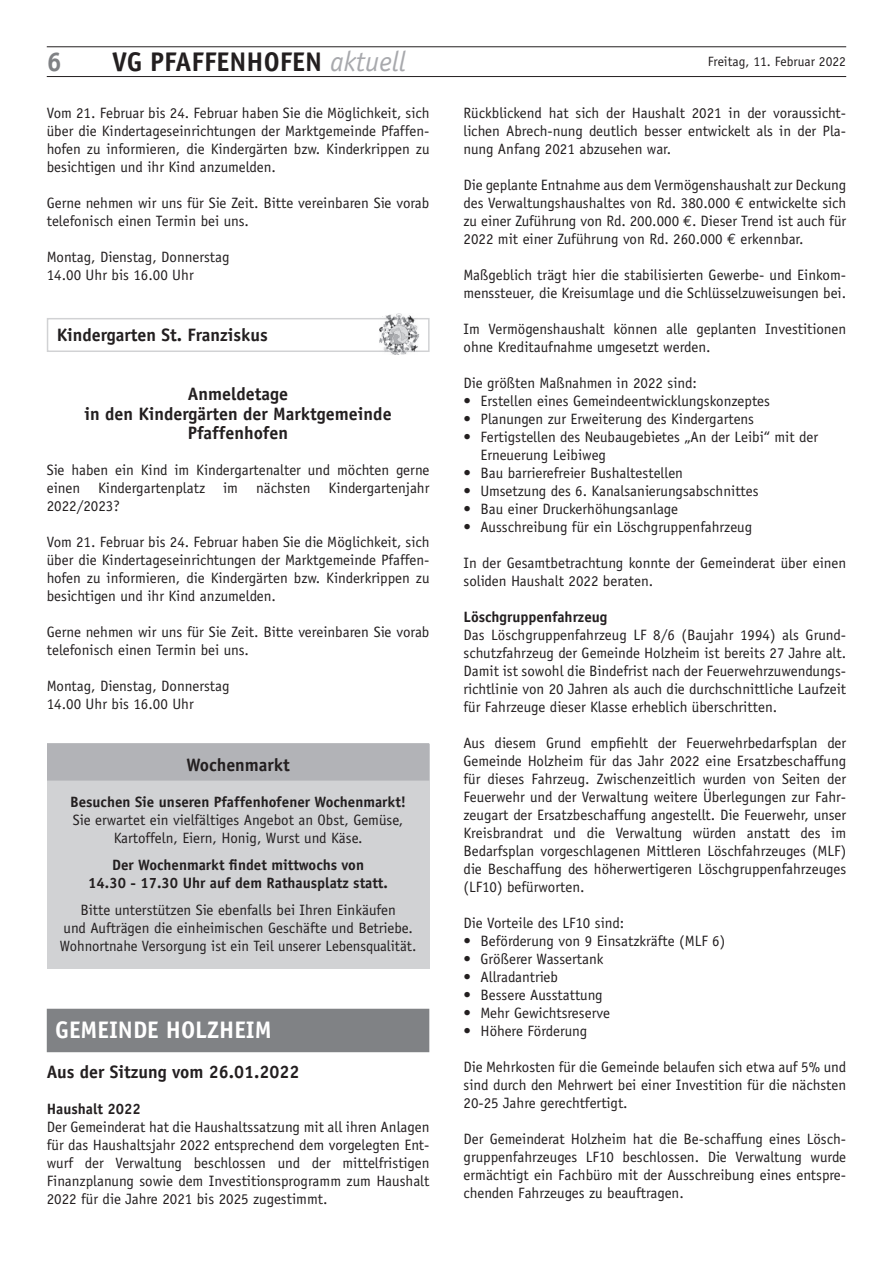
<style>
.page{position:relative;width:893px;height:1263px;background:#fff}
.page>*{position:absolute;margin:0;border:0;box-sizing:border-box;transform-origin:0 0}
.t1{font:700 27px "Officina Sans";color:#231f20}
.t2{font:700 27px "Officina Sans";color:#808285}
.t3{font:700 24px "Officina Sans";color:#fff}
.t4{font:700 18px/19.5px "Officina Sans";color:#231f20;text-align:center}
.t5{font:15px/18px "Officina Sans";color:#231f20;text-align:justify}
.t6{font:700 15px/18px "Officina Sans";color:#231f20;text-align:center}
.t7{font:13.5px "Officina Sans";color:#231f20}
.s1{font-weight:400;font-style:italic;font-size:28.35px;color:#a8a9ad}
.s2{font-family:"Euro Mono"}
</style>
<div class="page">
<hr style="left:47px;top:76px;width:799px;height:1px;background:#231f20">
<hr style="left:47px;top:47px;width:799px;height:1px;background:#231f20">
<div style="left:47px;top:318px;width:382px;height:34px;border:2px solid #d1d2d4"></div>
<svg style="left:379px;top:313px;width:40px;height:42px"></svg>
<div style="left:47px;top:744px;width:382px;height:224px;background:#d1d2d4"></div>
<div style="left:47px;top:743px;width:382px;height:38px;background:#b2b3b7"></div>
<div style="left:47px;top:1009px;width:382px;height:43px;background:#808285"></div>
<h1 class="t2" style="left:47px;top:45px;width:17px">6</h1>
<h1 class="t1" style="left:112px;top:45px;width:295px">VG PFAFFENHOFEN <span class="s1">aktuell</span></h1>
<p class="t7" style="left:708px;top:53px;width:140px">Freitag, 11. Februar 2022</p>
<p class="t5" style="left:463px;top:104px;width:384px">Rückblickend hat sich der Haushalt 2021 in der voraussicht&shy;lichen Abrech-nung deutlich besser entwickelt als in der Pla&shy;nung Anfang 2021 abzusehen war.</p>
<p class="t5" style="left:463px;top:176px;width:384px">Die geplante Entnahme aus dem Vermögenshaushalt zur Deckung des Verwaltungshaushaltes von Rd. 380.000 <span class="s2">€</span> entwickelte sich zu einer Zuführung von Rd. 200.000 <span class="s2">€</span>. Dieser Trend ist auch für 2022 mit einer Zuführung von Rd. 260.000 <span class="s2">€</span> erkennbar.</p>
<p class="t5" style="left:463px;top:266px;width:384px">Maßgeblich trägt hier die stabilisierten Gewerbe- und Einkom&shy;menssteuer, die Kreisumlage und die Schlüsselzuweisungen bei.</p>
<p class="t5" style="left:463px;top:320px;width:384px">Im Vermögenshaushalt können alle geplanten Investitionen ohne Kreditaufnahme umgesetzt werden.</p>
<p class="t5" style="left:463px;top:374px;width:235px">Die größten Maßnahmen in 2022 sind:</p>
<p class="t5" style="left:463px;top:392px;width:308px">• Erstellen eines Gemeindeentwicklungskonzeptes</p>
<p class="t5" style="left:463px;top:410px;width:292px">• Planungen zur Erweiterung des Kindergartens</p>
<p class="t5" style="left:480px;top:428px;width:339px;text-indent:-17px">• Fertigstellen des Neubaugebietes „An der Leibi“ mit der<br>Erneuerung Leibiweg</p>
<p class="t5" style="left:463px;top:464px;width:221px">• Bau barrierefreier Bushaltestellen</p>
<p class="t5" style="left:463px;top:482px;width:297px">• Umsetzung des 6. Kanalsanierungsabschnittes</p>
<p class="t5" style="left:463px;top:500px;width:216px">• Bau einer Druckerhöhungsanlage</p>
<p class="t5" style="left:463px;top:518px;width:290px">• Ausschreibung für ein Löschgruppenfahrzeug</p>
<p class="t5" style="left:463px;top:554px;width:384px">In der Gesamtbetrachtung konnte der Gemeinderat über einen soliden Haushalt 2022 beraten.</p>
<p class="t6" style="left:463px;top:607px;width:145px">Löschgruppenfahrzeug</p>
<p class="t5" style="left:463px;top:626px;width:384px">Das Löschgruppenfahrzeug LF 8/6 (Baujahr 1994) als Grund&shy;schutzfahrzeug der Gemeinde Holzheim ist bereits 27 Jahre alt.<br>Damit ist sowohl die Bindefrist nach der Feuerwehrzuwendungs&shy;richtlinie von 20 Jahren als auch die durchschnittliche Laufzeit für Fahrzeuge dieser Klasse erheblich überschritten.</p>
<p class="t5" style="left:463px;top:734px;width:384px">Aus diesem Grund empfiehlt der Feuerwehrbedarfsplan der Gemeinde Holzheim für das Jahr 2022 eine Ersatzbeschaffung für dieses Fahrzeug. Zwischenzeitlich wurden von Seiten der Feuerwehr und der Verwaltung weitere Überlegungen zur Fahr&shy;zeugart der Ersatzbeschaffung angestellt. Die Feuerwehr, unser Kreisbrandrat und die Verwaltung würden anstatt des im Bedarfsplan vorgeschlagenen Mittleren Löschfahrzeuges (MLF) die Beschaffung des höherwertigeren Löschgruppenfahrzeuges (LF10) befürworten.</p>
<p class="t5" style="left:463px;top:914px;width:162px">Die Vorteile des LF10 sind:</p>
<p class="t5" style="left:463px;top:932px;width:263px">• Beförderung von 9 Einsatzkräfte (MLF 6)</p>
<p class="t5" style="left:463px;top:950px;width:142px">• Größerer Wassertank</p>
<p class="t5" style="left:463px;top:968px;width:96px">• Allradantrieb</p>
<p class="t5" style="left:463px;top:986px;width:141px">• Bessere Ausstattung</p>
<p class="t5" style="left:463px;top:1004px;width:148px">• Mehr Gewichtsreserve</p>
<p class="t5" style="left:463px;top:1022px;width:125px">• Höhere Förderung</p>
<p class="t5" style="left:463px;top:1058px;width:384px">Die Mehrkosten für die Gemeinde belaufen sich etwa auf 5% und sind durch den Mehrwert bei einer Investition für die nächsten 20-25 Jahre gerechtfertigt.</p>
<p class="t5" style="left:463px;top:1130px;width:384px">Der Gemeinderat Holzheim hat die Be-schaffung eines Lösch&shy;gruppenfahrzeuges LF10 beschlossen. Die Verwaltung wurde ermächtigt ein Fachbüro mit der Ausschreibung eines entspre&shy;chenden Fahrzeuges zu beauftragen.</p>
<p class="t5" style="left:47px;top:104px;width:384px">Vom 21. Februar bis 24. Februar haben Sie die Möglichkeit, sich über die Kindertageseinrichtungen der Marktgemeinde Pfaffen&shy;hofen zu informieren, die Kindergärten bzw. Kinderkrippen zu besichtigen und ihr Kind anzumelden.</p>
<p class="t5" style="left:47px;top:194px;width:384px">Gerne nehmen wir uns für Sie Zeit. Bitte vereinbaren Sie vorab telefonisch einen Termin bei uns.</p>
<p class="t5" style="left:47px;top:248px;width:184px">Montag, Dienstag, Donnerstag<br>14.00 Uhr bis 16.00 Uhr</p>
<p class="t4" style="left:57px;top:325px;width:213px">Kindergarten St. Franziskus</p>
<p class="t4" style="left:85px;top:384px;width:309px">Anmeldetage<br>in den Kindergärten der Marktgemeinde<br>Pfaffenhofen</p>
<p class="t5" style="left:47px;top:461px;width:384px">Sie haben ein Kind im Kindergartenalter und möchten gerne einen Kindergartenplatz im nächsten Kindergartenjahr 2022/2023?</p>
<p class="t5" style="left:47px;top:533px;width:384px">Vom 21. Februar bis 24. Februar haben Sie die Möglichkeit, sich über die Kindertageseinrichtungen der Marktgemeinde Pfaffen&shy;hofen zu informieren, die Kindergärten bzw. Kinderkrippen zu besichtigen und ihr Kind anzumelden.</p>
<p class="t5" style="left:47px;top:623px;width:384px">Gerne nehmen wir uns für Sie Zeit. Bitte vereinbaren Sie vorab telefonisch einen Termin bei uns.</p>
<p class="t5" style="left:47px;top:677px;width:184px">Montag, Dienstag, Donnerstag<br>14.00 Uhr bis 16.00 Uhr</p>
<p class="t4" style="left:186px;top:755px;width:105px">Wochenmarkt</p>
<p class="t6" style="left:70px;top:792px;width:338px">Besuchen Sie unseren Pfaffenhofener Wochenmarkt!</p>
<p class="t5" style="left:73px;top:811px;width:332px;text-align:center">Sie erwartet ein vielfältiges Angebot an Obst, Gemüse,<br>Kartoffeln, Eiern, Honig, Wurst und Käse.</p>
<p class="t6" style="left:88px;top:855px;width:301px">Der Wochenmarkt findet mittwochs von<br>14.30 - 17.30 Uhr auf dem Rathausplatz statt.</p>
<p class="t5" style="left:60px;top:900px;width:358px;text-align:center">Bitte unterstützen Sie ebenfalls bei Ihren Einkäufen<br>und Aufträgen die einheimischen Geschäfte und Betriebe.<br>Wohnortnahe Versorgung ist ein Teil unserer Lebensqualität.</p>
<h2 class="t3" style="left:55px;top:1015px;width:218px">GEMEINDE HOLZHEIM</h2>
<p class="t4" style="left:47px;top:1062px;width:254px">Aus der Sitzung vom 26.01.2022</p>
<p class="t6" style="left:47px;top:1100px;width:96px">Haushalt 2022</p>
<p class="t5" style="left:47px;top:1118px;width:384px">Der Gemeinderat hat die Haushaltssatzung mit all ihren Anlagen für das Haushaltsjahr 2022 entsprechend dem vorgelegten Ent&shy;wurf der Verwaltung beschlossen und der mittelfristigen Finanzplanung sowie dem Investitionsprogramm zum Haushalt 2022 für die Jahre 2021 bis 2025 zugestimmt.</p>
</div>
